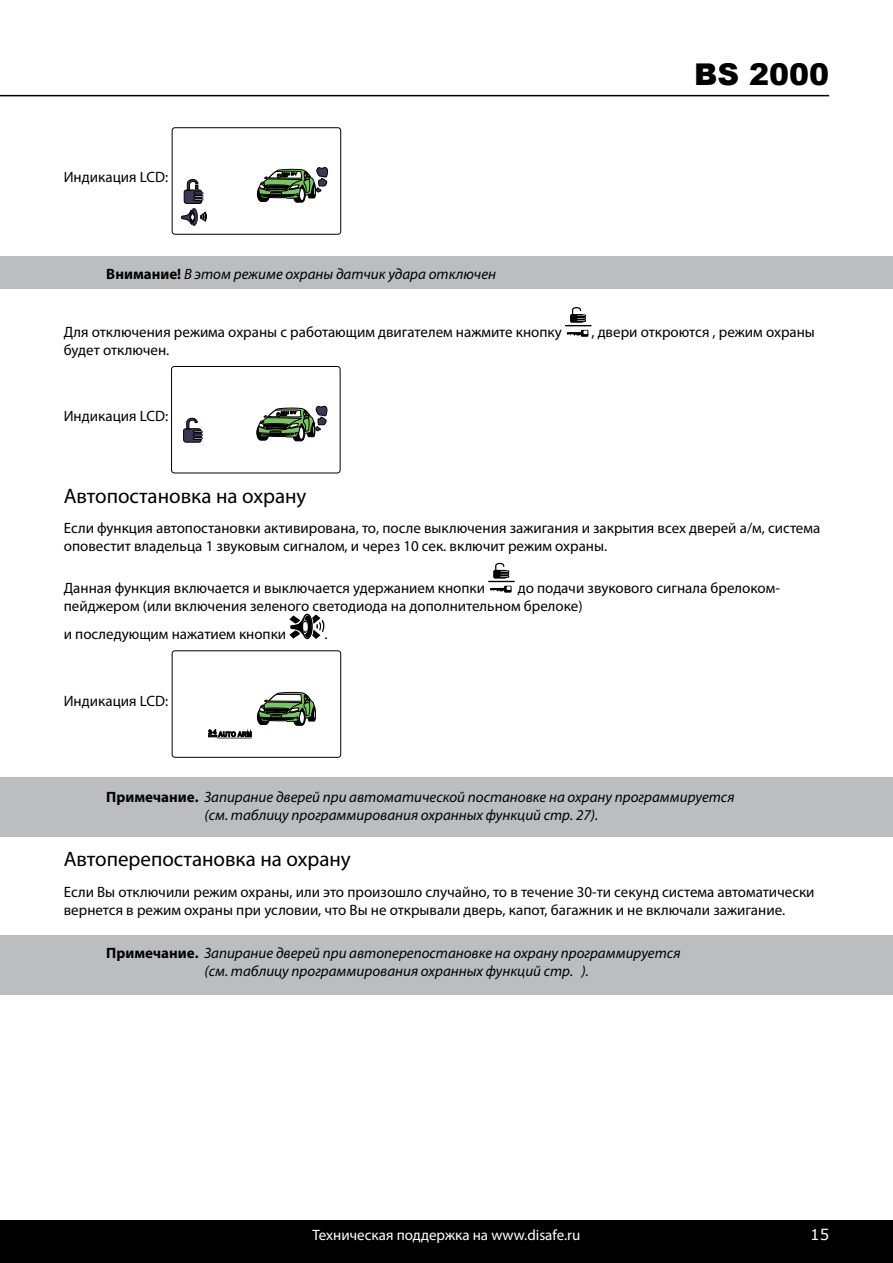
<style>
.page{position:relative;width:893px;height:1263px;background:#fff}
.page>*{position:absolute;margin:0;border:0;box-sizing:border-box;transform-origin:0 0}
.t1{font:900 30px "Arial";color:#000}
.t2{font:21px "Myriad Pro";color:#000}
.t3{font:15px/18px "Myriad Pro";color:#000}
.t4{font:italic 15px/18px "Myriad Pro";color:#000}
.t5{font:15px "Myriad Pro";color:#fff}
.t6{font:15px "Verdana";color:#fff}
.s1{font-weight:700;font-style:normal}
</style>
<div class="page">
<hr style="left:0;top:95px;width:829px;height:1px;background:#000">
<div style="left:0;top:1220px;width:893px;height:43px;background:#000"></div>
<div style="left:0;top:935px;width:893px;height:60px;background:#bcbdbf"></div>
<div style="left:0;top:777px;width:893px;height:59px;background:#bcbdbf"></div>
<div style="left:0;top:256px;width:893px;height:33px;background:#bcbdbf"></div>
<div style="left:191px;top:208px;width:6px;height:18px;border:1px solid #3a3955;border-radius:50%"></div>
<svg style="left:181px;top:179px;width:26px;height:46px"></svg>
<svg style="left:257px;top:167px;width:72px;height:35px"></svg>
<div style="left:172px;top:128px;width:169px;height:106px;border:1px solid #000;border-radius:3px"></div>
<svg style="left:565px;top:307px;width:26px;height:30px"></svg>
<svg style="left:183px;top:418px;width:20px;height:24px"></svg>
<svg style="left:256px;top:406px;width:72px;height:35px"></svg>
<div style="left:171px;top:366px;width:169px;height:107px;border:1px solid #000;border-radius:3px"></div>
<svg style="left:488px;top:563px;width:27px;height:30px"></svg>
<svg style="left:289px;top:614px;width:35px;height:25px"></svg>
<div style="left:172px;top:651px;width:169px;height:106px;border:1px solid #000;border-radius:3px"></div>
<svg style="left:208px;top:691px;width:108px;height:47px"></svg>
<p class="t3" style="left:64px;top:168px;width:106px">Индикация LCD:</p>
<p class="t4" style="left:106px;top:264px;width:391px"><span class="s1">Внимание!</span> В этом режиме охраны датчик удара отключен</p>
<h1 class="t1" style="left:694px;top:53px;width:137px">BS 2000</h1>
<p class="t3" style="left:64px;top:322px;width:500px">Для отключения режима охраны с работающим двигателем нажмите кнопку</p>
<p class="t3" style="left:591px;top:322px;width:225px">, двери откроются , режим охраны</p>
<p class="t3" style="left:64px;top:340px;width:107px">будет отключен.</p>
<p class="t3" style="left:64px;top:406px;width:106px">Индикация LCD:</p>
<h2 class="t2" style="left:64px;top:483px;width:244px">Автопостановка на охрану</h2>
<p class="t3" style="left:64px;top:519px;width:758px">Если функция автопостановки активирована, то, после выключения зажигания и закрытия всех дверей а/м, система оповестит владельца 1 звуковым сигналом, и через 10 сек. включит режим охраны.</p>
<p class="t3" style="left:64px;top:578px;width:423px">Данная функция включается и выключается удержанием кнопки</p>
<p class="t3" style="left:64px;top:578px;width:718px;text-indent:454px">до подачи звукового сигнала брелоком&shy;пейджером (или включения зеленого светодиода на дополнительном брелоке)</p>
<p class="t3" style="left:64px;top:625px;width:224px">и последующим нажатием кнопки</p>
<p class="t3" style="left:324px;top:625px;width:5px">.</p>
<p class="t3" style="left:64px;top:691px;width:106px">Индикация LCD:</p>
<p class="t4" style="left:204px;top:787px;width:532px;text-indent:-98px"><span class="s1">Примечание.</span> Запирание дверей при автоматической постановке на охрану программируется (см. таблицу программирования охранных функций стр. 27).</p>
<h2 class="t2" style="left:64px;top:846px;width:289px">Автоперепостановка на охрану</h2>
<p class="t3" style="left:64px;top:882px;width:752px">Если Вы отключили режим охраны, или это произошло случайно, то в течение 30-ти секунд система автоматически вернется в режим охраны при условии, что Вы не открывали дверь, капот, багажник и не включали зажигание.</p>
<p class="t4" style="left:106px;top:944px;width:576px;text-align:center"><span class="s1">Примечание.</span> Запирание дверей при автоперепостановке на охрану программируется (см. таблицу программирования охранных функций стр. ).</p>
<p class="t5" style="left:313px;top:1226px;width:269px">Техническая поддержка на www.disafe.ru</p>
<p class="t6" style="left:810px;top:1225px;width:9px">15</p>
</div>
